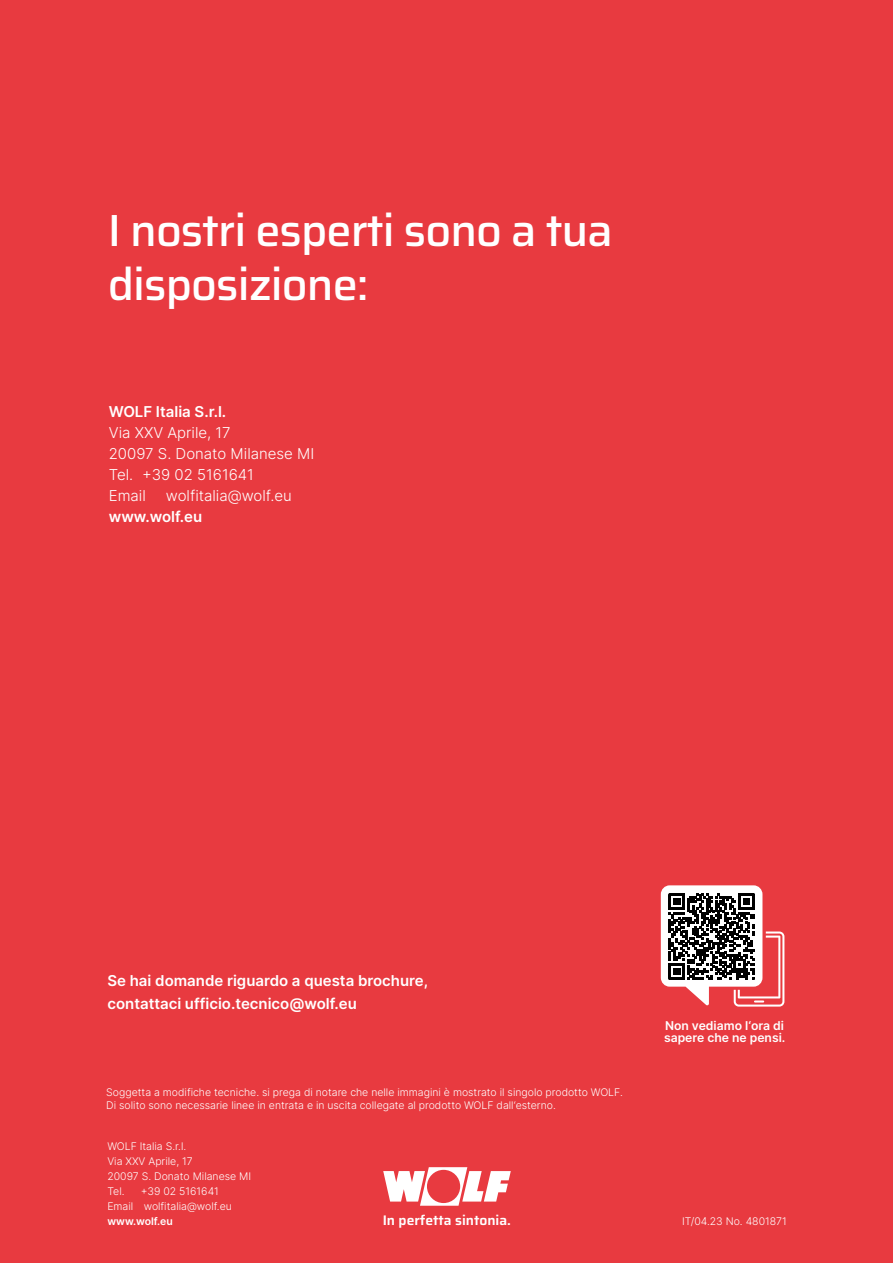
<style>
.page{position:relative;width:893px;height:1263px;background:#e83a40}
.page>*{position:absolute;margin:0;border:0;box-sizing:border-box;transform-origin:0 0}
.t1{font:500 45px/54px "Saira";letter-spacing:-.02em;color:#fff}
.t2{font:600 15px/22.5px "Inter";color:#fff}
.t3{font:300 15px/21px "Inter";color:#fff}
.t4{font:600 13.8px "Saira";color:#fff}
.t5{font:600 12.15px/12.6px "Inter";color:#fff}
.t6{font:300 10.5px/15px "Inter";color:#fff}
.t7{font:600 10.5px "Inter";color:#fff}
</style>
<div class="page">
<svg style="left:661px;top:885px;width:123px;height:121px"></svg>
<svg style="left:383px;top:1167px;width:128px;height:39px"></svg>
<div style="left:427px;top:1170px;width:33px;height:33px;background:#e83a40;border-radius:50%"></div>
<h1 class="t1" style="left:108px;top:201px;width:507px">I nostri esperti sono a tua disposizione:</h1>
<h2 class="t2" style="left:109px;top:400px;width:119px">WOLF Italia S.r.l.</h2>
<h2 class="t3" style="left:109px;top:421px;width:207px">Via XXV Aprile, 17<br>20097 S. Donato Milanese MI<br>Tel. +39 02 5161641<br>Email</h2>
<h2 class="t3" style="left:166px;top:484px;width:127px">wolfitalia@wolf.eu</h2>
<h2 class="t2" style="left:109px;top:505px;width:95px">www.wolf.eu</h2>
<h2 class="t2" style="left:107px;top:969px;width:322px">Se hai domande riguardo a questa brochure, contattaci ufficio.tecnico@wolf.eu</h2>
<p class="t6" style="left:106px;top:1085px;width:518px;line-height:13.5px">Soggetta a modifiche tecniche. si prega di notare che nelle immagini è mostrato il singolo prodotto WOLF.<br>Di solito sono necessarie linee in entrata e in uscita collegate al prodotto WOLF dall‘esterno.</p>
<p class="t5" style="left:664px;top:1018px;width:123px">Non vediamo l‘ora di sapere che ne pensi.</p>
<p class="t6" style="left:107px;top:1139px;width:145px">WOLF Italia S.r.l.<br>Via XXV Aprile, 17<br>20097 S. Donato Milanese MI<br>Tel.</p>
<p class="t6" style="left:107px;top:1184px;width:126px;text-indent:33px">+39 02 5161641<br>Email wolfitalia@wolf.eu</p>
<p class="t7" style="left:107px;top:1214px;width:67px">www.wolf.eu</p>
<h3 class="t4" style="left:383px;top:1209px;width:130px">In perfetta sintonia.</h3>
<p class="t6" style="left:682px;top:1214px;width:106px">IT/04.23 No. 4801871</p>
</div>
